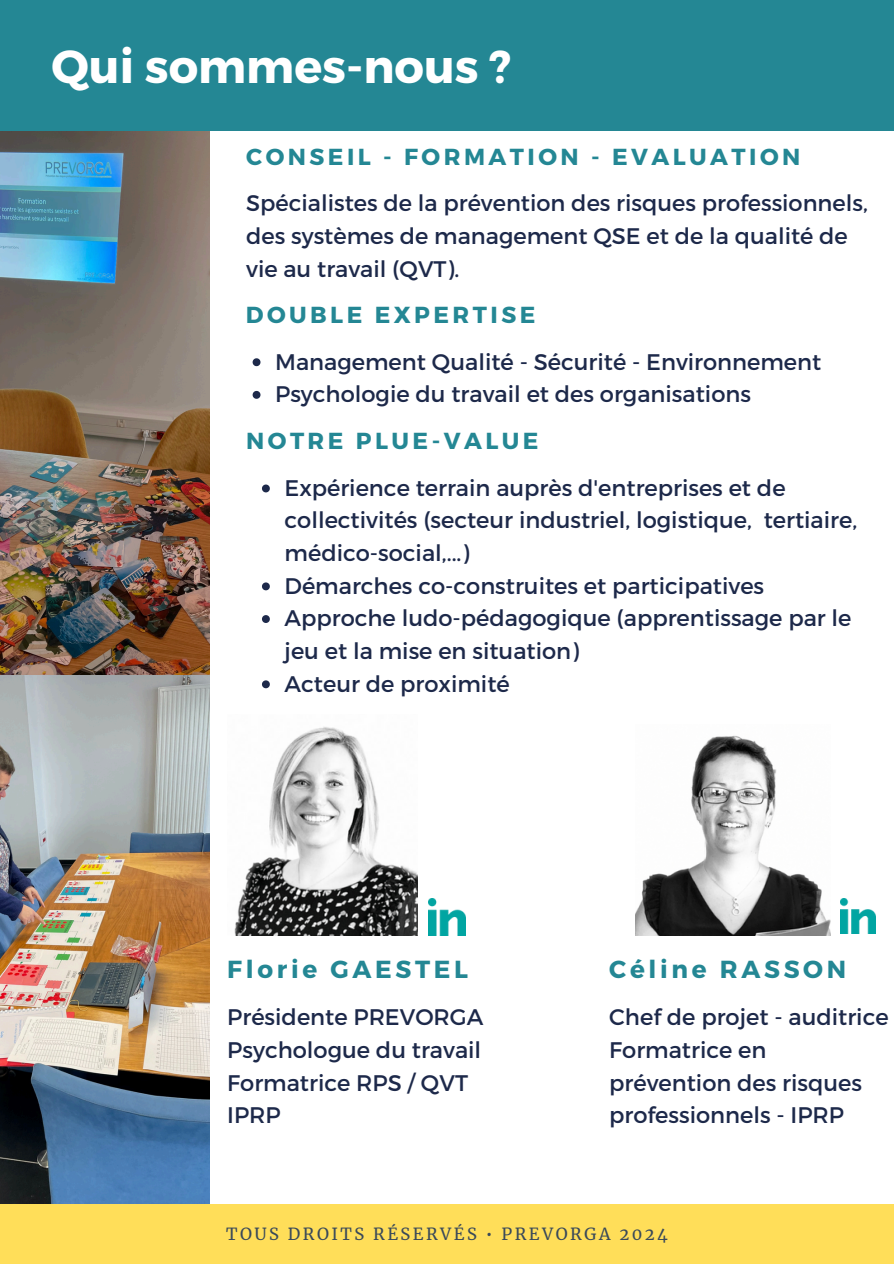
<style>
.page{position:relative;width:894px;height:1264px;background:#fff}
.page>*{position:absolute;margin:0;border:0;box-sizing:border-box;transform-origin:0 0}
.t1{font:700 46.35px "Montserrat";color:#fff}
.t2{font:700 24.6px "Montserrat";letter-spacing:.15em;color:#248794}
.t3{font:700 23.1px "Montserrat";letter-spacing:.15em;color:#248794}
.t4{font:22.5px/32.7px "Montserrat";color:#1d294a}
.t5{font:16.5px "Merriweather";letter-spacing:.15em;color:#39495a}
</style>
<div class="page">
<img style="left:0;top:130px;width:209px;height:1074px">
<div style="left:0;top:1204px;width:893px;height:59px;background:#ffde59"></div>
<div style="left:0;top:0;width:893px;height:130px;background:#248794"></div>
<img style="left:234px;top:727px;width:183px;height:208px">
<img style="left:635px;top:735px;width:195px;height:200px">
<img style="left:428px;top:898px;width:37px;height:37px">
<svg style="left:252px;top:358px;width:8px;height:8px"></svg>
<svg style="left:252px;top:391px;width:8px;height:8px"></svg>
<svg style="left:262px;top:484px;width:8px;height:8px"></svg>
<svg style="left:262px;top:582px;width:8px;height:8px"></svg>
<svg style="left:262px;top:615px;width:8px;height:8px"></svg>
<svg style="left:262px;top:680px;width:8px;height:8px"></svg>
<img style="left:840px;top:898px;width:34px;height:35px">
<h4 class="t1" style="left:51px;top:36px;width:461px">Qui sommes-nous ?</h4>
<p class="t3" style="left:246px;top:142px;width:555px">CONSEIL - FORMATION - EVALUATION</p>
<h2 class="t4" style="left:246px;top:186px;width:623px">Spécialistes de la prévention des risques professionnels, des systèmes de management QSE et de la qualité de vie au travail (QVT).</h2>
<p class="t3" style="left:246px;top:300px;width:291px">DOUBLE EXPERTISE</p>
<p class="t4" style="left:275px;top:344px;width:547px">Management Qualité - Sécurité - Environnement</p>
<h2 class="t4" style="left:275px;top:377px;width:477px">Psychologie du travail et des organisations</h2>
<p class="t3" style="left:246px;top:426px;width:294px">NOTRE PLUE-VALUE</p>
<p class="t4" style="left:284px;top:470px;width:574px">Expérience terrain auprès d'entreprises et de collectivités (secteur industriel, logistique, tertiaire,</p>
<p class="t4" style="left:284px;top:535px;width:568px">médico-social,...)<br>Démarches co-construites et participatives Approche ludo-pédagogique (apprentissage par le jeu et la mise en situation)<br>Acteur de proximité</p>
<p class="t2" style="left:227px;top:952px;width:242px">Florie GAESTEL</p>
<p class="t4" style="left:227px;top:999px;width:257px">Présidente PREVORGA<br>Psychologue du travail<br>Formatrice RPS / QVT<br>IPRP</p>
<h3 class="t2" style="left:609px;top:952px;width:238px">Céline RASSON</h3>
<p class="t4" style="left:609px;top:999px;width:281px">Chef de projet - auditrice<br>Formatrice en prévention des risques professionnels - IPRP</p>
<p class="t5" style="left:226px;top:1223px;width:443px">TOUS DROITS RÉSERVÉS • PREVORGA 2024</p>
</div>
